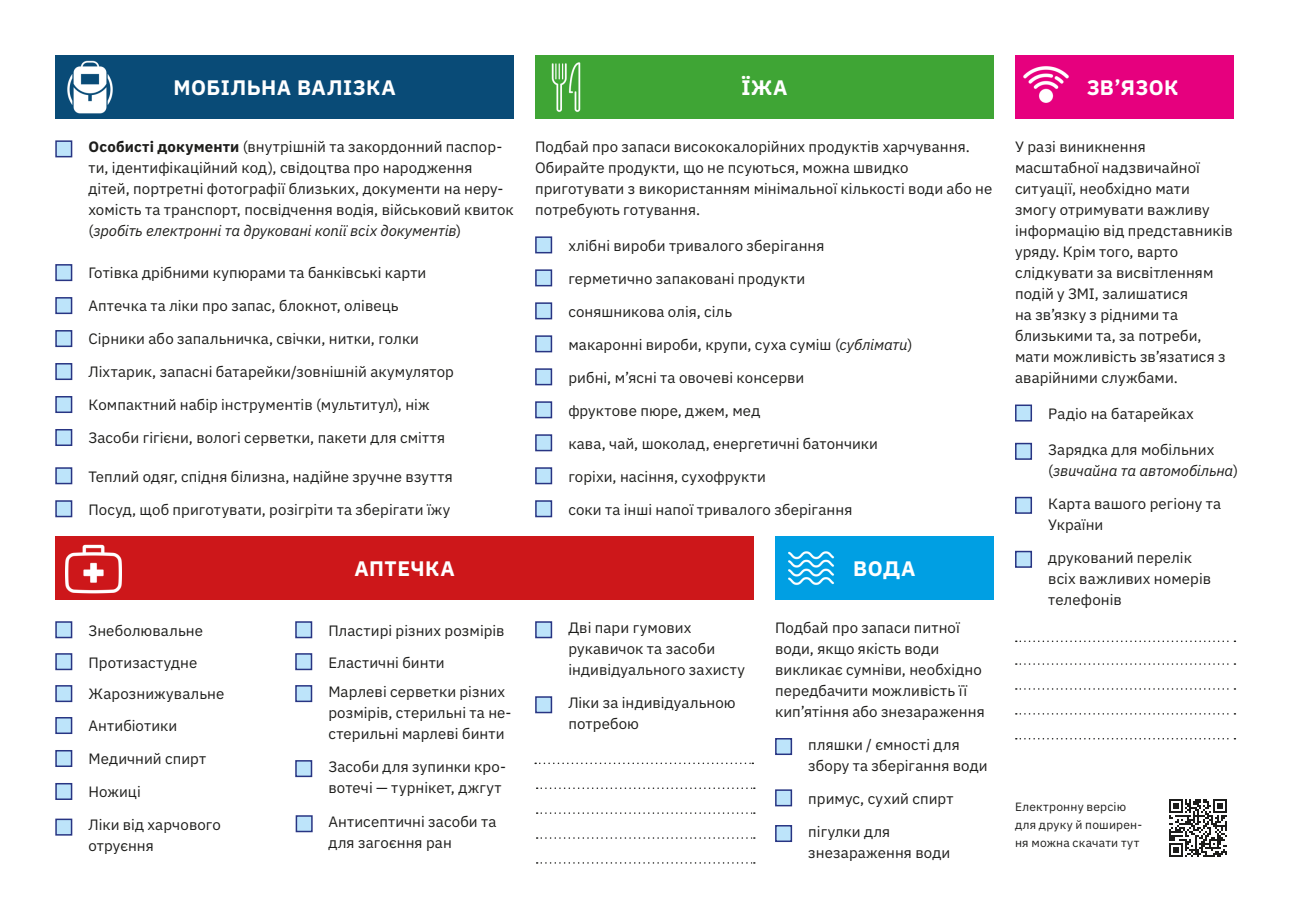
<style>
.page{position:relative;width:1289px;height:919px;background:#fff}
.page>*{position:absolute;margin:0;border:0;box-sizing:border-box;transform-origin:0 0}
.Frame_text{font:700 21px "IBM Plex Sans";letter-spacing:.025em;color:#fff}
.Main{font:15px/21px "IBM Plex Sans";letter-spacing:.005em;color:#1d1d1b}
.Main-2{font:italic 15px/21px "IBM Plex Sans";letter-spacing:-.01em;color:#1d1d1b}
.Main-3{font:12px/18px "IBM Plex Sans";letter-spacing:.015em;color:#1d1d1b}
.s1{font-weight:700}
.s2{font-style:italic}
.s3{font-style:normal}
</style>
<div class="page">
<div style="left:55px;top:55px;width:459px;height:64px;background:#094b77"></div>
<div style="left:535px;top:55px;width:458px;height:64px;background:#3fa535"></div>
<div style="left:1015px;top:55px;width:218px;height:64px;background:#e6007e"></div>
<div style="left:775px;top:536px;width:218px;height:63px;background:#009fe3"></div>
<div style="left:55px;top:140px;width:17px;height:17px;background:#bde4fa;border:2px solid #283583"></div>
<div style="left:55px;top:264px;width:17px;height:17px;background:#bde4fa;border:2px solid #283583"></div>
<div style="left:55px;top:297px;width:17px;height:17px;background:#bde4fa;border:2px solid #283583"></div>
<div style="left:55px;top:330px;width:17px;height:17px;background:#bde4fa;border:2px solid #283583"></div>
<div style="left:55px;top:363px;width:17px;height:17px;background:#bde4fa;border:2px solid #283583"></div>
<div style="left:55px;top:396px;width:17px;height:17px;background:#bde4fa;border:2px solid #283583"></div>
<div style="left:55px;top:429px;width:17px;height:17px;background:#bde4fa;border:2px solid #283583"></div>
<div style="left:55px;top:467px;width:17px;height:17px;background:#bde4fa;border:2px solid #283583"></div>
<div style="left:55px;top:500px;width:17px;height:17px;background:#bde4fa;border:2px solid #283583"></div>
<div style="left:535px;top:236px;width:17px;height:17px;background:#bde4fa;border:2px solid #283583"></div>
<div style="left:535px;top:269px;width:17px;height:17px;background:#bde4fa;border:2px solid #283583"></div>
<div style="left:535px;top:302px;width:17px;height:17px;background:#bde4fa;border:2px solid #283583"></div>
<div style="left:535px;top:335px;width:17px;height:17px;background:#bde4fa;border:2px solid #283583"></div>
<div style="left:535px;top:368px;width:17px;height:17px;background:#bde4fa;border:2px solid #283583"></div>
<div style="left:535px;top:401px;width:17px;height:17px;background:#bde4fa;border:2px solid #283583"></div>
<div style="left:535px;top:434px;width:17px;height:17px;background:#bde4fa;border:2px solid #283583"></div>
<div style="left:535px;top:467px;width:17px;height:17px;background:#bde4fa;border:2px solid #283583"></div>
<div style="left:535px;top:500px;width:17px;height:17px;background:#bde4fa;border:2px solid #283583"></div>
<div style="left:775px;top:738px;width:17px;height:17px;background:#bde4fa;border:2px solid #283583"></div>
<div style="left:775px;top:789px;width:17px;height:17px;background:#bde4fa;border:2px solid #283583"></div>
<div style="left:775px;top:825px;width:17px;height:17px;background:#bde4fa;border:2px solid #283583"></div>
<div style="left:1015px;top:404px;width:17px;height:17px;background:#bde4fa;border:2px solid #283583"></div>
<div style="left:1015px;top:443px;width:17px;height:17px;background:#bde4fa;border:2px solid #283583"></div>
<div style="left:1015px;top:550px;width:17px;height:17px;background:#bde4fa;border:2px solid #283583"></div>
<div style="left:1015px;top:497px;width:17px;height:17px;background:#bde4fa;border:2px solid #283583"></div>
<div style="left:295px;top:621px;width:17px;height:17px;background:#bde4fa;border:2px solid #283583"></div>
<div style="left:535px;top:621px;width:17px;height:17px;background:#bde4fa;border:2px solid #283583"></div>
<div style="left:535px;top:696px;width:17px;height:17px;background:#bde4fa;border:2px solid #283583"></div>
<div style="left:55px;top:818px;width:17px;height:17px;background:#bde4fa;border:2px solid #283583"></div>
<div style="left:55px;top:621px;width:17px;height:17px;background:#bde4fa;border:2px solid #283583"></div>
<div style="left:55px;top:653px;width:17px;height:17px;background:#bde4fa;border:2px solid #283583"></div>
<div style="left:55px;top:685px;width:17px;height:17px;background:#bde4fa;border:2px solid #283583"></div>
<div style="left:55px;top:717px;width:17px;height:17px;background:#bde4fa;border:2px solid #283583"></div>
<div style="left:55px;top:750px;width:17px;height:17px;background:#bde4fa;border:2px solid #283583"></div>
<div style="left:55px;top:782px;width:17px;height:17px;background:#bde4fa;border:2px solid #283583"></div>
<div style="left:55px;top:536px;width:698px;height:63px;background:#cd171a"></div>
<img style="left:66px;top:544px;width:55px;height:50px">
<svg style="left:1015px;top:663px;width:220px;height:1px"></svg>
<svg style="left:1015px;top:640px;width:220px;height:2px"></svg>
<svg style="left:1015px;top:688px;width:220px;height:1px"></svg>
<svg style="left:1015px;top:713px;width:220px;height:1px"></svg>
<svg style="left:1015px;top:738px;width:220px;height:1px"></svg>
<svg style="left:535px;top:762px;width:218px;height:2px"></svg>
<svg style="left:536px;top:787px;width:218px;height:1px"></svg>
<svg style="left:536px;top:812px;width:218px;height:1px"></svg>
<svg style="left:536px;top:837px;width:218px;height:1px"></svg>
<svg style="left:536px;top:862px;width:218px;height:1px"></svg>
<div style="left:295px;top:653px;width:17px;height:17px;background:#bde4fa;border:2px solid #283583"></div>
<div style="left:295px;top:685px;width:17px;height:17px;background:#bde4fa;border:2px solid #283583"></div>
<div style="left:296px;top:815px;width:17px;height:17px;background:#bde4fa;border:2px solid #283583"></div>
<div style="left:295px;top:760px;width:17px;height:17px;background:#bde4fa;border:2px solid #283583"></div>
<img style="left:551px;top:62px;width:30px;height:50px">
<img style="left:67px;top:60px;width:46px;height:54px">
<img style="left:788px;top:551px;width:47px;height:35px">
<img style="left:1023px;top:66px;width:46px;height:37px">
<svg style="left:1169px;top:799px;width:57px;height:57px"></svg>
<p class="Frame_text" style="left:173px;top:71px;width:224px">МОБІЛЬНА ВАЛІЗКА</p>
<p class="Frame_text" style="left:741px;top:71px;width:48px">ЇЖА</p>
<p class="Frame_text" style="left:1086px;top:71px;width:93px">ЗВ’ЯЗОК</p>
<p class="Main" style="left:88px;top:135px;width:427px"><span class="s1">Особисті документи</span> (внутрішній та закордонний паспор&shy;ти, ідентифікаційний код), свідоцтва про народження дітей, портретні фотографії близьких, документи на неру&shy;хомість та транспорт, посвідчення водія, військовий квиток (<span class="s2">зробіть електронні та друковані копії всіх документів</span>)</p>
<p class="Main" style="left:88px;top:261px;width:339px">Готівка дрібними купюрами та банківські карти</p>
<p class="Main" style="left:88px;top:294px;width:312px">Аптечка та ліки про запас, блокнот, олівець</p>
<p class="Main" style="left:88px;top:327px;width:332px">Сірники або запальничка, свічки, нитки, голки</p>
<p class="Main" style="left:88px;top:360px;width:367px">Ліхтарик, запасні батарейки/зовнішній акумулятор</p>
<p class="Main" style="left:88px;top:393px;width:342px">Компактний набір інструментів (мультитул), ніж</p>
<p class="Main" style="left:88px;top:426px;width:358px">Засоби гігієни, вологі серветки, пакети для сміття</p>
<p class="Main" style="left:88px;top:464px;width:366px">Теплий одяг, спідня білизна, надійне зручне взуття</p>
<p class="Main" style="left:88px;top:497px;width:363px">Посуд, щоб приготувати, розігріти та зберігати їжу</p>
<p class="Main" style="left:88px;top:618px;width:116px">Знеболювальне</p>
<p class="Main" style="left:88px;top:650px;width:110px">Протизастудне</p>
<p class="Main" style="left:88px;top:682px;width:137px">Жарознижувальне</p>
<p class="Main" style="left:88px;top:714px;width:90px">Антибіотики</p>
<p class="Main" style="left:88px;top:747px;width:119px">Медичний спирт</p>
<p class="Main" style="left:88px;top:780px;width:54px">Ножиці</p>
<p class="Main" style="left:88px;top:813px;width:134px">Ліки від харчового отруєння</p>
<p class="Frame_text" style="left:354px;top:551px;width:102px">АПТЕЧКА</p>
<p class="Main" style="left:328px;top:618px;width:178px">Пластирі різних розмірів</p>
<p class="Main" style="left:328px;top:650px;width:118px">Еластичні бинти</p>
<p class="Main" style="left:328px;top:679px;width:185px">Марлеві серветки різних розмірів, стерильні та не&shy;стерильні марлеві бинти</p>
<p class="Main" style="left:328px;top:754px;width:179px">Засоби для зупинки кро&shy;вотечі — турнікет, джгут</p>
<p class="Main" style="left:328px;top:809px;width:170px">Антисептичні засоби та для загоєння ран</p>
<p class="Main" style="left:535px;top:135px;width:458px">Подбай про запаси висококалорійних продуктів харчування.<br>Обирайте продукти, що не псуються, можна швидко приготувати з використанням мінімальної кількості води або не потребують готування.</p>
<p class="Main" style="left:1015px;top:135px;width:219px">У разі виникнення масштабної надзвичайної ситуації, необхідно мати змогу отримувати важливу інформацію від представників уряду. Крім того, варто слідкувати за висвітленням подій у ЗМІ, залишатися<br>на зв’язку з рідними та близькими та, за потреби, мати можливість зв’язатися з аварійними службами.</p>
<p class="Main" style="left:568px;top:234px;width:258px">хлібні вироби тривалого зберігання</p>
<p class="Main" style="left:568px;top:267px;width:238px">герметично запаковані продукти</p>
<p class="Main" style="left:568px;top:299px;width:165px">соняшникова олія, сіль</p>
<p class="Main" style="left:568px;top:332px;width:345px">макаронні вироби, крупи, суха суміш (<span class="s2">сублімати</span>)</p>
<p class="Main" style="left:568px;top:365px;width:237px">рибні, м’ясні та овочеві консерви</p>
<p class="Main" style="left:568px;top:398px;width:194px">фруктове пюре, джем, мед</p>
<p class="Main" style="left:568px;top:431px;width:311px">кава, чай, шоколад, енергетичні батончики</p>
<p class="Main" style="left:568px;top:464px;width:199px">горіхи, насіння, сухофрукти</p>
<p class="Main" style="left:568px;top:497px;width:285px">соки та інші напої тривалого зберігання</p>
<p class="Main" style="left:568px;top:616px;width:178px">Дві пари гумових рукавичок та засоби індивідуального захисту</p>
<p class="Main" style="left:568px;top:690px;width:169px">Ліки за індивідуальною потребою</p>
<p class="Frame_text" style="left:853px;top:551px;width:64px">ВОДА</p>
<p class="Main" style="left:775px;top:615px;width:211px">Подбай про запаси питної води, якщо якість води викликає сумніви, необхідно передбачити можливість її кип’ятіння або знезараження</p>
<p class="Main" style="left:808px;top:732px;width:181px">пляшки / ємності для збору та зберігання води</p>
<p class="Main" style="left:808px;top:786px;width:147px">примус, сухий спирт</p>
<p class="Main" style="left:808px;top:819px;width:143px">пігулки для знезараження води</p>
<p class="Main" style="left:1048px;top:402px;width:147px">Радіо на батарейках</p>
<p class="Main-2" style="left:1048px;top:437px;width:191px"><span class="s3">Зарядка для мобільних (</span>звичайна та автомобільна<span class="s3">)</span></p>
<p class="Main" style="left:1048px;top:491px;width:174px">Карта вашого регіону та<br>України</p>
<p class="Main" style="left:1048px;top:545px;width:164px">друкований перелік всіх важливих номерів телефонів</p>
<p class="Main-3" style="left:1015px;top:796px;width:129px">Електронну версію для друку й поширен&shy;ня можна скачати тут</p>
</div>
